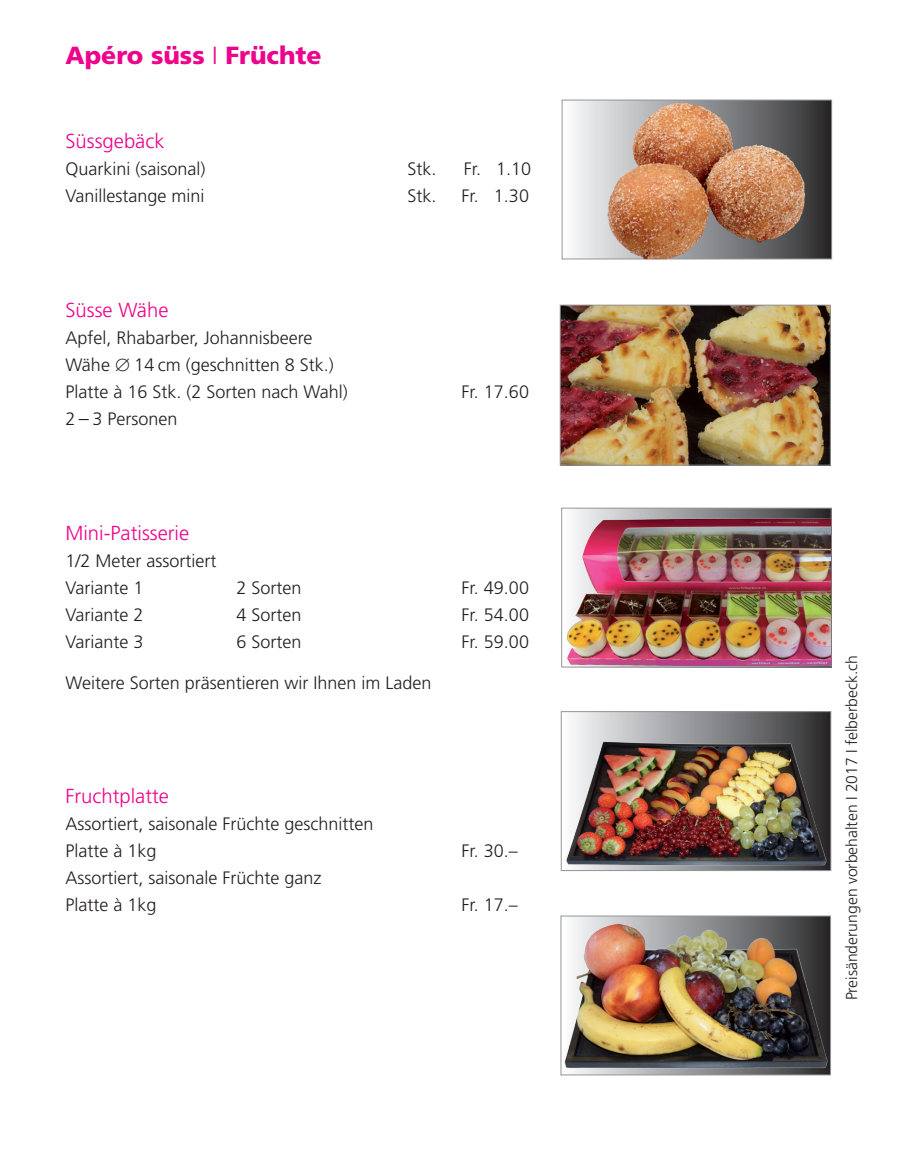
<style>
.page{position:relative;width:902px;height:1155px;background:#fff}
.page>*{position:absolute;margin:0;border:0;box-sizing:border-box;transform-origin:0 0}
.t1{font:900 24.75px "Frutiger LT Std";color:#ed028c}
.t2{font:300 20.25px "Frutiger LT Std";color:#ed028c}
.t3{font:300 18px/27px "Frutiger LT Std";color:#231f20}
.t4{font:300 15.75px "Frutiger LT Std";color:#231f20}
.s1{font-weight:300}
.s2{font-size:20.25px}
</style>
<div class="page">
<div style="left:561px;top:712px;width:270px;height:158px;background:linear-gradient(to right,#fcfeff,#2e2e31)"></div>
<div style="left:561px;top:711px;width:270px;height:160px;border:1px solid #939598"></div>
<img style="left:562px;top:737px;width:265px;height:134px">
<div style="left:562px;top:100px;width:269px;height:159px;background:linear-gradient(to right,#fcfeff,#2e2e30)"></div>
<div style="left:562px;top:100px;width:270px;height:159px;border:1px solid #939598"></div>
<img style="left:607px;top:103px;width:198px;height:156px">
<img style="left:562px;top:307px;width:266px;height:156px">
<div style="left:560px;top:305px;width:270px;height:160px;border:1px solid #939598"></div>
<img style="left:560px;top:918px;width:268px;height:158px">
<div style="left:562px;top:508px;width:269px;height:159px;background:linear-gradient(to right,#fcfdff,#2d2e30)"></div>
<div style="left:561px;top:508px;width:270px;height:159px;border:1px solid #939598"></div>
<img style="left:566px;top:514px;width:264px;height:154px">
<h1 class="t1" style="left:65px;top:40px;width:258px">Apéro süss <span class="s1">I</span> Früchte</h1>
<p class="t2" style="left:65px;top:130px;width:101px">Süssgebäck</p>
<p class="t3" style="left:65px;top:156px;width:142px">Quarkini (saisonal)</p>
<p class="t3" style="left:407px;top:156px;width:30px">Stk.</p>
<p class="t3" style="left:464px;top:156px;width:69px">Fr. 1.10</p>
<p class="t3" style="left:65px;top:183px;width:141px">Vanillestange mini</p>
<p class="t3" style="left:407px;top:183px;width:30px">Stk.</p>
<p class="t3" style="left:461px;top:183px;width:69px">Fr. 1.30</p>
<p class="t2" style="left:65px;top:299px;width:104px">Süsse Wähe</p>
<p class="t3" style="left:65px;top:325px;width:284px">Apfel, Rhabarber, Johannisbeere<br>Wähe ∅ 14 cm (geschnitten 8 Stk.)<br>Platte à 16 Stk. (2 Sorten nach Wahl)</p>
<p class="t3" style="left:65px;top:406px;width:113px">2 <span class="s2">–</span> 3 Personen</p>
<p class="t3" style="left:461px;top:379px;width:69px">Fr. 17.60</p>
<p class="t2" style="left:65px;top:521px;width:125px">Mini-Patisserie</p>
<p class="t3" style="left:65px;top:547px;width:153px">1/2 Meter assortiert<br>Variante 1</p>
<p class="t3" style="left:236px;top:574px;width:67px">2 Sorten</p>
<p class="t3" style="left:461px;top:574px;width:69px">Fr. 49.00</p>
<p class="t3" style="left:65px;top:601px;width:80px">Variante 2</p>
<p class="t3" style="left:236px;top:601px;width:67px">4 Sorten</p>
<p class="t3" style="left:461px;top:601px;width:69px">Fr. 54.00</p>
<p class="t3" style="left:65px;top:628px;width:80px">Variante 3</p>
<p class="t3" style="left:236px;top:628px;width:67px">6 Sorten</p>
<p class="t3" style="left:461px;top:628px;width:69px">Fr. 59.00</p>
<p class="t3" style="left:65px;top:669px;width:368px">Weitere Sorten präsentieren wir Ihnen im Laden</p>
<p class="t2" style="left:65px;top:785px;width:105px">Fruchtplatte</p>
<p class="t3" style="left:65px;top:811px;width:310px">Assortiert, saisonale Früchte geschnitten<br>Platte à 1kg</p>
<p class="t3" style="left:65px;top:865px;width:258px">Assortiert, saisonale Früchte ganz<br>Platte à 1kg</p>
<p class="t3" style="left:461px;top:838px;width:58px">Fr. 30.–</p>
<p class="t3" style="left:461px;top:892px;width:58px">Fr. 17.–</p>
<p class="t4" style="left:843px;top:1000px;width:347px;rotate:-90deg">Preisänderungen vorbehalten I 2017 I felberbeck.ch</p>
</div>
